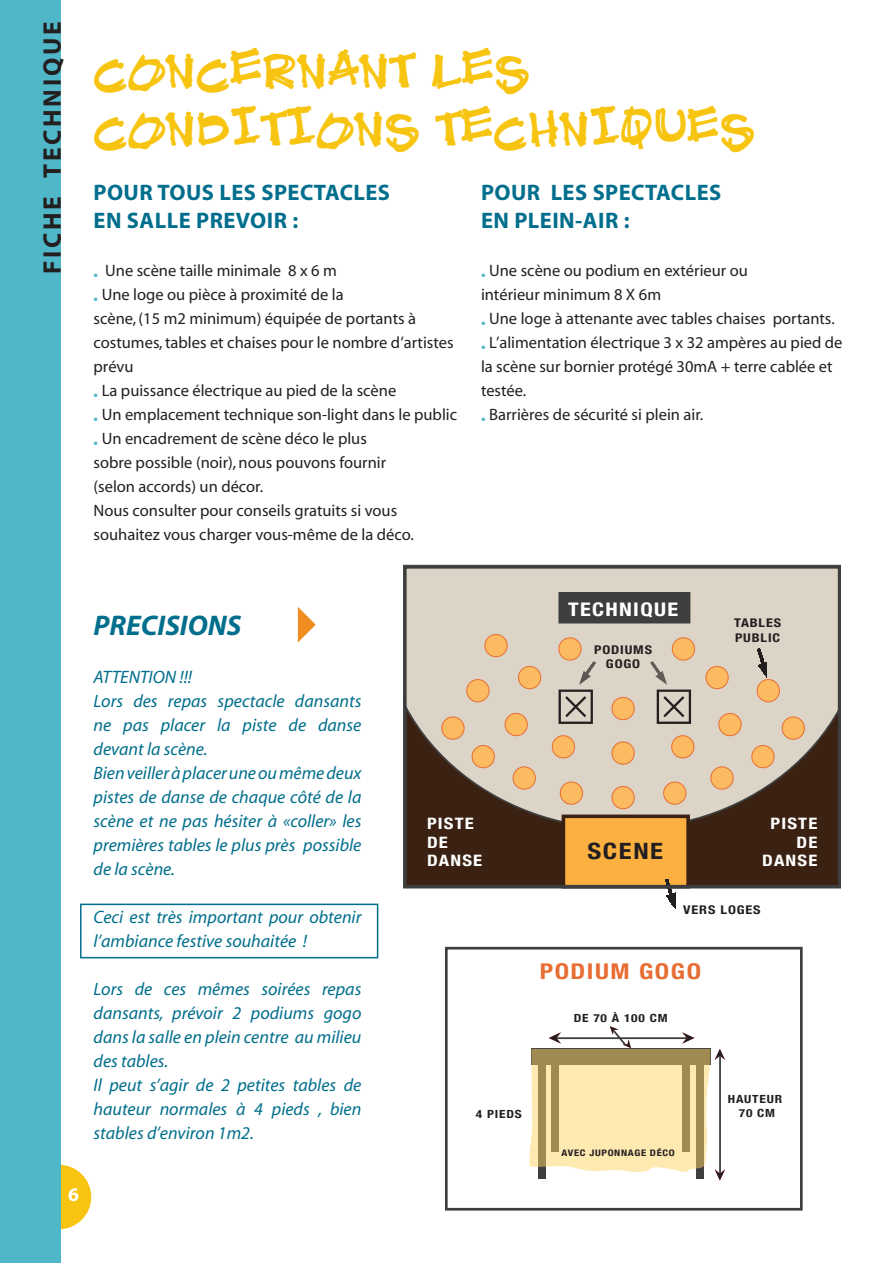
<style>
.page{position:relative;width:893px;height:1263px;background:#fff}
.page>*{position:absolute;margin:0;border:0;box-sizing:border-box;transform-origin:0 0}
.t1{font:48px/57.6px "Mouth Breather BB";color:#f7c511}
.t2{font:italic 700 28.5px "Myriad Pro";color:#006e8c}
.t3{font:700 25.5px "Myriad Pro";letter-spacing:.11em;color:#231f20}
.t4{font:700 22.5px/28.5px "Myriad";letter-spacing:.02em;color:#006e8c}
.t5{font:700 condensed 22.5px "Helvetica Neue";letter-spacing:.06em;color:#231f20;scale:1.19 1}
.t6{font:700 condensed 21.75px "Helvetica Neue";letter-spacing:.06em;color:#e86d33;scale:1.19 1}
.t7{font:700 19.5px "Myriad";color:#fff}
.t8{font:700 condensed 18.75px "Helvetica Neue";letter-spacing:.06em;color:#fff;scale:1.19 1}
.t9{font:italic 18px/24px "Myriad";color:#006e8c}
.t10{font:16.5px/24px "Myriad";color:#231f20}
.t11{font:700 condensed 15.75px/18.8px "Helvetica Neue";letter-spacing:.06em;color:#fff;scale:1.19 1}
.t12{font:700 condensed 12px/14.2px "Helvetica Neue";letter-spacing:.06em;color:#231f20;text-align:center;scale:1.19 1}
.t13{font:700 condensed 11.25px "Helvetica Neue";letter-spacing:.06em;color:#231f20;scale:1.19 1}
.t14{font:700 condensed 9px "Helvetica Neue";letter-spacing:.06em;color:#231f20;scale:1.19 1}
.s1{color:#50b7c8}
.s2{color:#f08d20}
</style>
<div class="page">
<div style="left:27px;top:1165px;width:64px;height:64px;background:#f7c511;border-radius:50%"></div>
<div style="left:0;top:0;width:61px;height:1263px;background:#50b7c8"></div>
<svg style="left:665px;top:888px;width:11px;height:21px"></svg>
<svg style="left:403px;top:565px;width:437px;height:323px;background:#ae9b84"></svg>
<div style="left:445px;top:947px;width:358px;height:263px;border:3px solid #3e3e3f"></div>
<svg style="left:529px;top:1026px;width:196px;height:154px"></svg>
<div style="left:80px;top:904px;width:298px;height:54px;border:2px solid #006e8c"></div>
<h3 class="t3" style="left:35px;top:274px;width:254px;rotate:-90deg">FICHE TECHNIQUE</h3>
<h1 class="t1" style="left:94px;top:43px;width:663px">CONCERNANT LES<br>CONDITIONS TECHNIQUES</h1>
<h3 class="t4" style="left:94px;top:178px;width:298px">POUR TOUS LES SPECTACLES<br>EN SALLE PREVOIR :</h3>
<p class="t10" style="left:94px;top:259px;width:245px"><span class="s1">•</span> Une scène taille minimale 8 x 6 m</p>
<p class="t10" style="left:94px;top:283px;width:361px"><span class="s1">•</span> Une loge ou pièce à proximité de la<br>scène, (15 m2 minimum) équipée de portants à costumes, tables et chaises pour le nombre d’artistes prévu</p>
<p class="t10" style="left:94px;top:379px;width:304px"><span class="s1">•</span> La puissance électrique au pied de la scène</p>
<p class="t10" style="left:94px;top:403px;width:365px"><span class="s1">•</span> Un emplacement technique son-light dans le public</p>
<p class="t10" style="left:94px;top:427px;width:322px"><span class="s1">•</span> Un encadrement de scène déco le plus<br>sobre possible (noir), nous pouvons fournir (selon accords) un décor.<br>Nous consulter pour conseils gratuits si vous souhaitez vous charger vous-même de la déco.</p>
<h3 class="t4" style="left:481px;top:178px;width:242px">POUR LES SPECTACLES<br>EN PLEIN-AIR :</h3>
<p class="t10" style="left:481px;top:259px;width:268px"><span class="s1">•</span> Une scène ou podium en extérieur ou intérieur minimum 8 X 6m</p>
<p class="t10" style="left:481px;top:307px;width:355px"><span class="s1">•</span> Une loge à attenante avec tables chaises portants.</p>
<p class="t10" style="left:481px;top:331px;width:363px"><span class="s1">•</span> L’alimentation électrique 3 x 32 ampères au pied de la scène sur bornier protégé 30mA + terre cablée et testée.</p>
<p class="t10" style="left:481px;top:403px;width:224px"><span class="s1">•</span> Barrières de sécurité si plein air.</p>
<h2 class="t2" style="left:94px;top:607px;width:241px">PRECISIONS <span class="s2">✔</span></h2>
<p class="t9" style="left:94px;top:666px;width:269px">ATTENTION !!!<br>Lors des repas spectacle dansants ne pas placer la piste de danse devant la scène.<br>Bien veiller à placer une ou même deux pistes de danse de chaque côté de la scène et ne pas hésiter à «coller» les premières tables le plus près possible de la scène.</p>
<p class="t9" style="left:94px;top:906px;width:269px">Ceci est très important pour obtenir l’ambiance festive souhaitée !</p>
<p class="t9" style="left:94px;top:978px;width:269px">Lors de ces mêmes soirées repas dansants, prévoir 2 podiums gogo dans la salle en plein centre au milieu des tables.<br>Il peut s’agir de 2 petites tables de hauteur normales à 4 pieds , bien stables d’environ 1m2.</p>
<p class="t7" style="left:68px;top:1184px;width:12px">6</p>
<p class="t8" style="left:568px;top:598px;width:94px">TECHNIQUE</p>
<p class="t12" style="left:594px;top:643px;width:50px">PODIUMS<br>GOGO</p>
<p class="t12" style="left:734px;top:616px;width:41px;text-align:left">TABLES<br>PUBLIC</p>
<p class="t11" style="left:427px;top:813px;width:48px">PISTE<br>DE<br>DANSE</p>
<h3 class="t5" style="left:587px;top:837px;width:65px">SCENE</h3>
<p class="t11" style="left:762px;top:813px;width:48px;text-align:right">PISTE<br>DE<br>DANSE</p>
<p class="t12" style="left:683px;top:903px;width:67px">VERS LOGES</p>
<h3 class="t6" style="left:540px;top:958px;width:137px">PODIUM GOGO</h3>
<p class="t13" style="left:574px;top:1011px;width:80px">DE 70 À 100 CM</p>
<p class="t13" style="left:728px;top:1092px;width:47px">HAUTEUR</p>
<p class="t13" style="left:476px;top:1107px;width:40px">4 PIEDS</p>
<p class="t13" style="left:739px;top:1106px;width:32px">70 CM</p>
<p class="t14" style="left:562px;top:1147px;width:97px">AVEC JUPONNAGE DÉCO</p>
</div>
